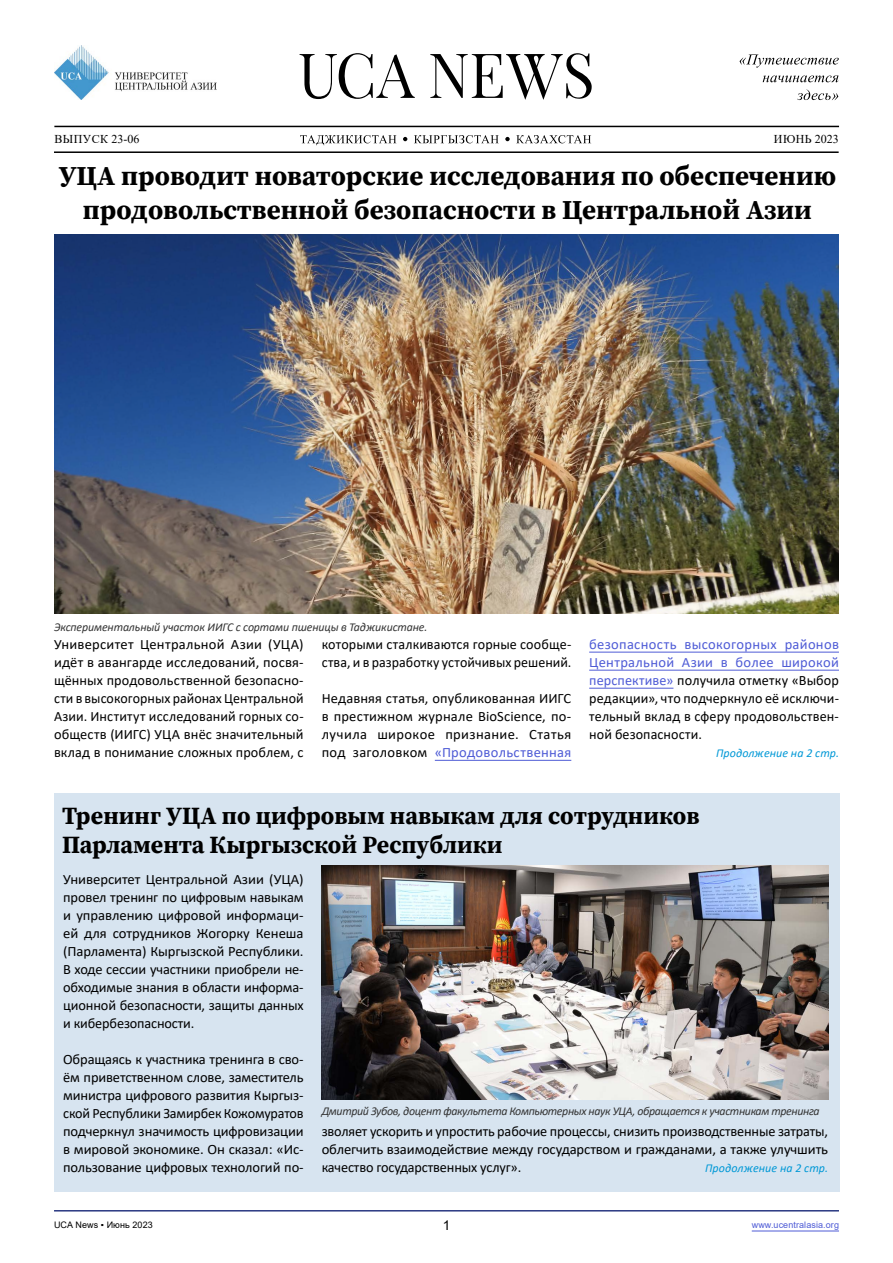
<style>
.page{position:relative;width:893px;height:1263px;background:#fff}
.page>*{position:absolute;margin:0;border:0;box-sizing:border-box;transform-origin:0 0}
.t1{font:27.3px/33.6px "Source Serif Variable";color:#000;text-align:center}
.t2{font:24.75px/28.3px "Source Serif Variable";color:#000}
.t3{font:14.25px/18px "Calibri";color:#000;text-align:justify}
.t4{font:13.5px "Arial";color:#000}
.t5{font:italic 12px "Calibri";letter-spacing:-.03em;color:#333}
.t6{font:italic 12px "Calibri";letter-spacing:-.01em;color:#333}
.t7{font:italic 12px "Calibri";letter-spacing:.005em;color:#0098d6}
.t8{font:12px "Times New Roman";letter-spacing:.035em;color:#000}
.t9{font:12px "Times New Roman";letter-spacing:.015em;color:#000}
.t10{font:9px "Arial";letter-spacing:.01em;color:#4f5cd6}
.t11{font:9px "Arial";letter-spacing:.01em;color:#000}
.s1{color:#4f5cd6}
</style>
<div class="page">
<hr style="left:752px;top:1230px;width:87px;height:1px;background:#4f5cd6">
<hr style="left:54px;top:1210px;width:785px;height:1px;background:#293882">
<hr style="left:435px;top:760px;width:136px;height:1px;background:#4f5cd6">
<hr style="left:589px;top:652px;width:250px;height:1px;background:#4f5cd6">
<hr style="left:589px;top:670px;width:250px;height:1px;background:#4f5cd6">
<hr style="left:589px;top:688px;width:84px;height:1px;background:#4f5cd6">
<img style="left:54px;top:234px;width:785px;height:379px">
<div style="left:54px;top:793px;width:785px;height:399px;background:#d7e4f0"></div>
<img style="left:322px;top:865px;width:506px;height:235px">
<hr style="left:54px;top:151px;width:785px;height:2px;background:#000">
<svg style="left:300px;top:135px;width:96px;height:10px"></svg>
<svg style="left:300px;top:53px;width:292px;height:47px"></svg>
<img style="left:54px;top:46px;width:163px;height:54px">
<hr style="left:54px;top:126px;width:785px;height:1px;background:#000">
<svg style="left:403px;top:137px;width:4px;height:4px"></svg>
<svg style="left:505px;top:137px;width:5px;height:4px"></svg>
<svg style="left:414px;top:135px;width:85px;height:8px"></svg>
<svg style="left:516px;top:135px;width:75px;height:8px"></svg>
<svg style="left:797px;top:89px;width:41px;height:11px"></svg>
<svg style="left:763px;top:76px;width:75px;height:6px"></svg>
<svg style="left:739px;top:54px;width:100px;height:14px"></svg>
<p class="t8" style="left:54px;top:131px;width:86px">ВЫПУСК 23-06</p>
<p class="t9" style="left:774px;top:131px;width:67px">ИЮНЬ 2023</p>
<h1 class="t1" style="left:59px;top:159px;width:779px">УЦА проводит новаторские исследования по обеспечению продовольственной безопасности в Центральной Азии</h1>
<p class="t6" style="left:54px;top:619px;width:375px">Экспериментальный участок ИИГС с сортами пшеницы в Таджикистане.</p>
<p class="t3" style="left:54px;top:635px;width:251px">Университет Центральной Азии (УЦА) идёт в авангарде исследований, посвя&shy;щённых продовольственной безопасно&shy;сти в высокогорных районах Центральной Азии. Институт исследований горных со&shy;обществ (ИИГС) УЦА внёс значительный вклад в понимание сложных проблем, с</p>
<p class="t3" style="left:322px;top:635px;width:251px">которыми сталкиваются горные сообще&shy;ства, и в разработку устойчивых решений.</p>
<p class="t3" style="left:322px;top:689px;width:251px">Недавняя статья, опубликованная ИИГС в престижном журнале BioScience, по&shy;лучила широкое признание. Статья под заголовком <span class="s1">«Продовольственная</span></p>
<p class="t3" style="left:589px;top:635px;width:251px"><span class="s1">безопасность высокогорных районов Центральной Азии в более широкой перспективе»</span> получила отметку «Выбор редакции», что подчеркнуло её исключи&shy;тельный вклад в сферу продовольствен&shy;ной безопасности.</p>
<p class="t7" style="left:716px;top:745px;width:125px">Продолжение на 2 стр.</p>
<h2 class="t2" style="left:62px;top:802px;width:639px">Тренинг УЦА по цифровым навыкам для сотрудников<br>Парламента Кыргызской Республики</h2>
<p class="t3" style="left:63px;top:869px;width:242px">Университет Центральной Азии (УЦА) провел тренинг по цифровым навыкам и управлению цифровой информаци&shy;ей для сотрудников Жогорку Кенеша (Парламента) Кыргызской Республики.<br>В ходе сессии участники приобрели не&shy;обходимые знания в области информа&shy;ционной безопасности, защиты данных и кибербезопасности.</p>
<p class="t3" style="left:63px;top:1050px;width:242px">Обращаясь к участника тренинга в сво&shy;ём приветственном слове, заместитель министра цифрового развития Кыргыз&shy;ской Республики Замирбек Кожомуратов подчеркнул значимость цифровизации в мировой экономике. Он сказал: «Ис&shy;пользование цифровых технологий по-</p>
<p class="t5" style="left:322px;top:1102px;width:500px">Дмитрий Зубов, доцент факультета Компьютерных наук УЦА, обращается к участникам тренинга</p>
<p class="t3" style="left:322px;top:1122px;width:508px">зволяет ускорить и упростить рабочие процессы, снизить производственные затраты, облегчить взаимодействие между государством и гражданами, а также улучшить качество государственных услуг».</p>
<p class="t7" style="left:705px;top:1160px;width:125px">Продолжение на 2 стр.</p>
<p class="t11" style="left:54px;top:1218px;width:100px">UCA News ▪ Июнь 2023</p>
<p class="t4" style="left:443px;top:1215px;width:9px">1</p>
<p class="t10" style="left:752px;top:1218px;width:89px">www.ucentralasia.org</p>
</div>
